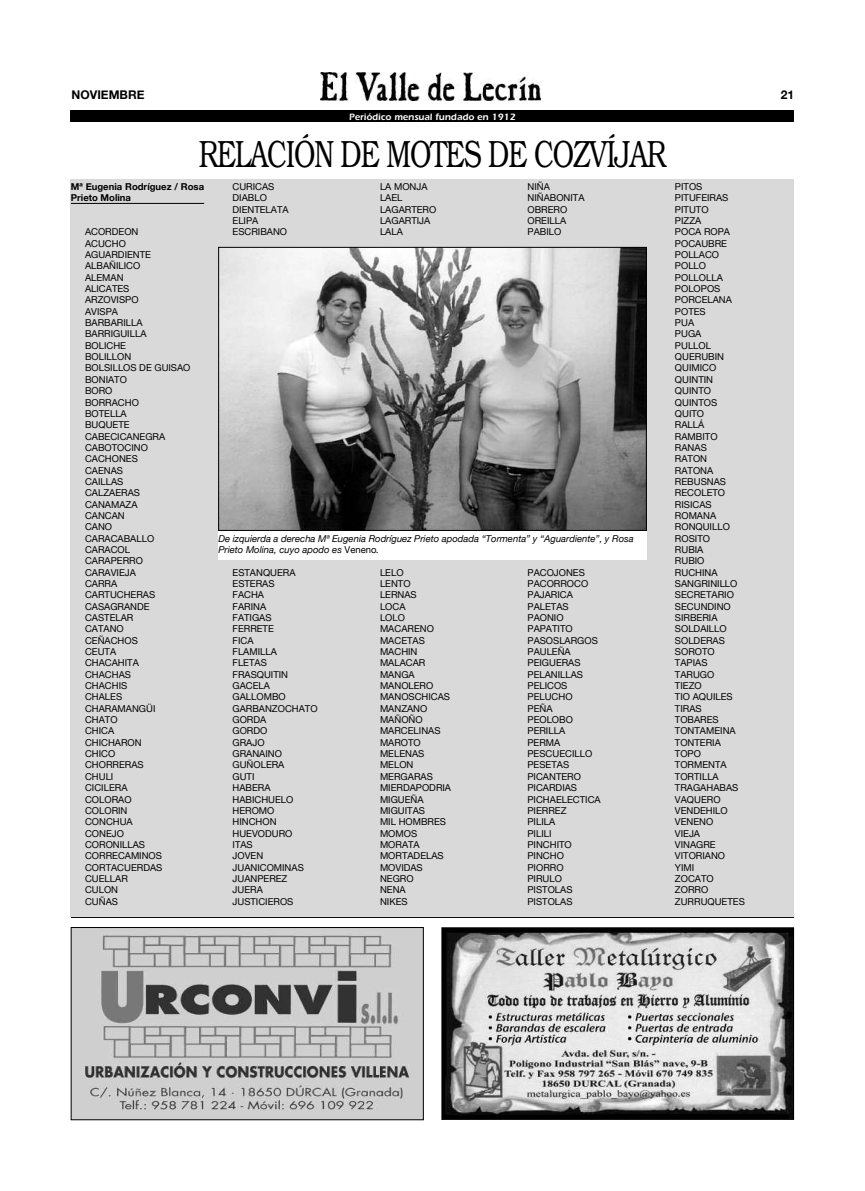
<style>
.page{position:relative;width:865px;height:1191px;background:#fff}
.page>*{position:absolute;margin:0;border:0;box-sizing:border-box;transform-origin:0 0}
.t1{font:300 38px "Bookman";letter-spacing:-.035em;color:#000;scale:.7 1}
.t2{font:700 12px "Helvetica Neue";color:#000}
.t3{font:9.5px/11.3px "Helvetica Neue";color:#000}
.t4{font:italic 9.5px/11.3px "Helvetica Neue";color:#000}
.t5{font:700 9.5px/11.3px "Helvetica Neue";color:#000}
.t6{font:600 9.5px "Itc Eras";color:#fff}
.s1{font-style:normal}
</style>
<div class="page">
<div style="left:71px;top:111px;width:723px;height:11px;background:#000"></div>
<img style="left:321px;top:73px;width:219px;height:28px">
<hr style="left:71px;top:916px;width:723px;height:2px;background:#000">
<img style="left:73px;top:929px;width:348px;height:189px">
<div style="left:71px;top:927px;width:352px;height:193px;border:1px solid #000"></div>
<img style="left:443px;top:929px;width:349px;height:188px">
<div style="left:441px;top:927px;width:353px;height:192px;border:1px solid #000"></div>
<div style="left:71px;top:179px;width:723px;height:737px;background:#d9d9d9"></div>
<hr style="left:71px;top:203px;width:133px;height:1px;background:#000">
<div style="left:218px;top:530px;width:428px;height:29px;background:#fff"></div>
<img style="left:220px;top:249px;width:424px;height:279px">
<div style="left:218px;top:247px;width:428px;height:283px;border:1px solid #000"></div>
<p class="t2" style="left:72px;top:88px;width:74px">NOVIEMBRE</p>
<p class="t2" style="left:780px;top:88px;width:15px">21</p>
<p class="t6" style="left:349px;top:113px;width:168px">Periódico mensual fundado en 1912</p>
<h1 class="t1" style="left:199px;top:132px;width:669px">RELACIÓN DE MOTES DE COZVÍJAR</h1>
<p class="t5" style="left:71px;top:181px;width:135px">Mª Eugenia Rodríguez / Rosa<br>Prieto Molina</p>
<p class="t3" style="left:85px;top:226px;width:107px">ACORDEON<br>ACUCHO<br>AGUARDIENTE<br>ALBAÑILICO<br>ALEMAN<br>ALICATES<br>ARZOVISPO<br>AVISPA<br>BARBARILLA<br>BARRIGUILLA<br>BOLICHE<br>BOLILLON<br>BOLSILLOS DE GUISAO<br>BONIATO<br>BORO<br>BORRACHO<br>BOTELLA<br>BUQUETE<br>CABECICANEGRA<br>CABOTOCINO<br>CACHONES<br>CAENAS<br>CAILLAS<br>CALZAERAS<br>CANAMAZA<br>CANCAN<br>CANO<br>CARACABALLO<br>CARACOL<br>CARAPERRO<br>CARAVIEJA<br>CARRA<br>CARTUCHERAS<br>CASAGRANDE<br>CASTELAR<br>CATANO<br>CEÑACHOS<br>CEUTA<br>CHACAHITA<br>CHACHAS<br>CHACHIS<br>CHALES<br>CHARAMANGÜI<br>CHATO<br>CHICA<br>CHICHARON<br>CHICO<br>CHORRERAS<br>CHULI<br>CICILERA<br>COLORAO<br>COLORIN<br>CONCHUA<br>CONEJO<br>CORONILLAS<br>CORRECAMINOS<br>CORTACUERDAS<br>CUELLAR<br>CULON<br>CUÑAS</p>
<p class="t3" style="left:232px;top:181px;width:58px">CURICAS<br>DIABLO<br>DIENTELATA<br>ELIPA<br>ESCRIBANO</p>
<p class="t3" style="left:380px;top:181px;width:58px">LA MONJA<br>LAEL<br>LAGARTERO<br>LAGARTIJA<br>LALA</p>
<p class="t3" style="left:527px;top:181px;width:58px">NIÑA<br>NIÑABONITA<br>OBRERO<br>OREILLA<br>PABILO</p>
<p class="t4" style="left:218px;top:532px;width:417px">De izquierda a derecha Mª Eugenia Rodríguez Prieto apodada “Tormenta” y “Aguardiente”, y Rosa<br>Prieto Molina, cuyo apodo es <span class="s1">Veneno</span>.</p>
<p class="t3" style="left:232px;top:566px;width:86px">ESTANQUERA<br>ESTERAS<br>FACHA<br>FARINA<br>FATIGAS<br>FERRETE<br>FICA<br>FLAMILLA<br>FLETAS<br>FRASQUITIN<br>GACELA<br>GALLOMBO<br>GARBANZOCHATO<br>GORDA<br>GORDO<br>GRAJO<br>GRANAINO<br>GUÑOLERA<br>GUTI<br>HABERA<br>HABICHUELO<br>HEROMO<br>HINCHON<br>HUEVODURO<br>ITAS<br>JOVEN<br>JUANICOMINAS<br>JUANPEREZ<br>JUERA<br>JUSTICIEROS</p>
<p class="t3" style="left:380px;top:566px;width:73px">LELO<br>LENTO<br>LERNAS<br>LOCA<br>LOLO<br>MACARENO<br>MACETAS<br>MACHIN<br>MALACAR<br>MANGA<br>MANOLERO<br>MANOSCHICAS<br>MANZANO<br>MAÑOÑO<br>MARCELINAS<br>MAROTO<br>MELENAS<br>MELON<br>MERGARAS<br>MIERDAPODRIA<br>MIGUEÑA<br>MIGUITAS<br>MIL HOMBRES<br>MOMOS<br>MORATA<br>MORTADELAS<br>MOVIDAS<br>NEGRO<br>NENA<br>NIKES</p>
<p class="t3" style="left:527px;top:566px;width:75px">PACOJONES<br>PACORROCO<br>PAJARICA<br>PALETAS<br>PAONIO<br>PAPATITO<br>PASOSLARGOS<br>PAULEÑA<br>PEIGUERAS<br>PELANILLAS<br>PELICOS<br>PELUCHO<br>PEÑA<br>PEOLOBO<br>PERILLA<br>PERMA<br>PESCUECILLO<br>PESETAS<br>PICANTERO<br>PICARDIAS<br>PICHAELECTICA<br>PIERREZ<br>PILILA<br>PILILI<br>PINCHITO<br>PINCHO<br>PIORRO<br>PIRULO<br>PISTOLAS<br>PISTOLAS</p>
<p class="t3" style="left:675px;top:181px;width:71px">PITOS<br>PITUFEIRAS<br>PITUTO<br>PIZZA<br>POCA ROPA<br>POCAUBRE<br>POLLACO<br>POLLO<br>POLLOLLA<br>POLOPOS<br>PORCELANA<br>POTES<br>PUA<br>PUGA<br>PULLOL<br>QUERUBIN<br>QUIMICO<br>QUINTIN<br>QUINTO<br>QUINTOS<br>QUITO<br>RALLÁ<br>RAMBITO<br>RANAS<br>RATON<br>RATONA<br>REBUSNAS<br>RECOLETO<br>RISICAS<br>ROMANA<br>RONQUILLO<br>ROSITO<br>RUBIA<br>RUBIO<br>RUCHINA<br>SANGRINILLO<br>SECRETARIO<br>SECUNDINO<br>SIRBERIA<br>SOLDAILLO<br>SOLDERAS<br>SOROTO<br>TAPIAS<br>TARUGO<br>TIEZO<br>TIO AQUILES<br>TIRAS<br>TOBARES<br>TONTAMEINA<br>TONTERIA<br>TOPO<br>TORMENTA<br>TORTILLA<br>TRAGAHABAS<br>VAQUERO<br>VENDEHILO<br>VENENO<br>VIEJA<br>VINAGRE<br>VITORIANO<br>YIMI<br>ZOCATO<br>ZORRO<br>ZURRUQUETES</p>
</div>
